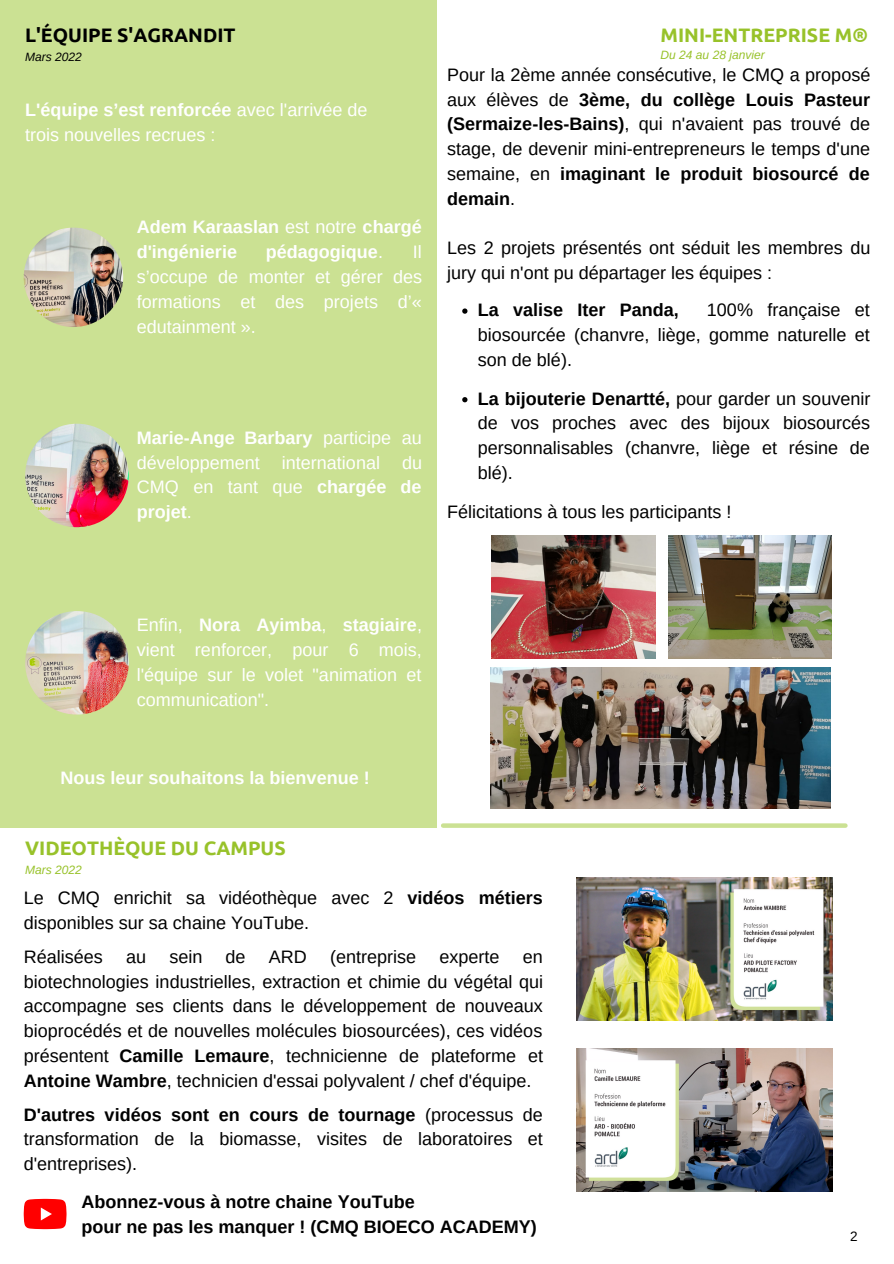
<style>
.page{position:relative;width:894px;height:1264px;background:#fff}
.page>*{position:absolute;margin:0;border:0;box-sizing:border-box;transform-origin:0 0}
.t1{font:700 19.5px "Ubuntu";color:#98c22a}
.t2{font:700 19.5px "Ubuntu";color:#000}
.t3{font:18px/24.8px "Arimo";color:#000;text-align:justify}
.t4{font:18px/24.8px "Arimo";color:#fff;text-align:justify}
.t5{font:700 18px "Arimo";color:#000}
.t6{font:700 18px/24.8px "Arimo";color:#fff}
.t7{font:13.5px "Arimo";color:#000}
.t8{font:italic 12px "Arimo";color:#98c22a}
.t9{font:italic 12px "Arimo";color:#000}
.s1{font-weight:700}
.s2{font-weight:400}
</style>
<div class="page">
<div style="left:0;top:0;width:436px;height:827px;background:#cbe193"></div>
<img style="left:25px;top:423px;width:104px;height:104px;border-radius:50%">
<img style="left:668px;top:535px;width:163px;height:123px">
<img style="left:491px;top:535px;width:164px;height:123px">
<img style="left:490px;top:667px;width:340px;height:141px">
<svg style="left:443px;top:823px;width:402px;height:4px;background:#cfe39c"></svg>
<img style="left:576px;top:877px;width:256px;height:143px">
<img style="left:576px;top:1048px;width:256px;height:143px">
<img style="left:24px;top:227px;width:99px;height:100px;border-radius:50%">
<img style="left:25px;top:611px;width:104px;height:103px;border-radius:50%">
<svg style="left:24px;top:1198px;width:42px;height:31px"></svg>
<svg style="left:462px;top:308px;width:5px;height:6px"></svg>
<svg style="left:462px;top:397px;width:5px;height:5px"></svg>
<p class="t2" style="left:25px;top:24px;width:212px">L'ÉQUIPE S'AGRANDIT</p>
<p class="t9" style="left:25px;top:50px;width:58px">Mars 2022</p>
<p class="t4" style="left:25px;top:97px;width:344px"><span class="s1">L'équipe s’est renforcée</span> avec l'arrivée de trois nouvelles recrues :</p>
<p class="t6" style="left:137px;top:215px;width:286px">Adem Karaaslan <span class="s2">est notre</span> chargé d'ingénierie</p>
<p class="t6" style="left:266px;top:239px;width:119px">pédagogique<span class="s2">.</span></p>
<p class="t4" style="left:137px;top:239px;width:287px;text-indent:276px">Il s’occupe de monter et gérer des formations et des projets d’« edutainment ».</p>
<p class="t4" style="left:137px;top:425px;width:287px"><span class="s1">Marie-Ange Barbary</span> participe au développement international du CMQ en tant que <span class="s1">chargée de projet</span>.</p>
<p class="t1" style="left:660px;top:24px;width:209px">MINI-ENTREPRISE M®</p>
<p class="t8" style="left:660px;top:48px;width:106px">Du 24 au 28 janvier</p>
<p class="t3" style="left:447px;top:62px;width:424px">Pour la 2ème année consécutive, le CMQ a proposé aux élèves de <span class="s1">3ème, du collège Louis Pasteur (Sermaize-les-Bains)</span>, qui n'avaient pas trouvé de stage, de devenir mini-entrepreneurs le temps d'une semaine, en <span class="s1">imaginant le produit biosourcé de demain</span>.</p>
<p class="t3" style="left:447px;top:236px;width:424px">Les 2 projets présentés ont séduit les membres du jury qui n'ont pu départager les équipes :</p>
<p class="t3" style="left:477px;top:297px;width:393px;text-indent:229px">100% française et biosourcée (chanvre, liège, gomme naturelle et son de blé).</p>
<p class="t3" style="left:477px;top:386px;width:394px"><span class="s1">La bijouterie Denartté,</span> pour garder un souvenir de vos proches avec des bijoux biosourcés personnalisables (chanvre, liège et résine de blé).</p>
<p class="t5" style="left:477px;top:300px;width:202px">La valise Iter Panda,</p>
<p class="t3" style="left:447px;top:499px;width:286px">Félicitations à tous les participants !</p>
<p class="t4" style="left:137px;top:612px;width:287px">Enfin, <span class="s1">Nora Ayimba</span>, <span class="s1">stagiaire</span>, vient renforcer, pour 6 mois, l'équipe sur le volet "animation et communication".</p>
<p class="t6" style="left:60px;top:765px;width:310px">Nous leur souhaitons la bienvenue !</p>
<p class="t1" style="left:25px;top:837px;width:262px">VIDEOTHÈQUE DU CAMPUS</p>
<p class="t8" style="left:25px;top:863px;width:58px">Mars 2022</p>
<p class="t3" style="left:24px;top:885px;width:520px">Le CMQ enrichit sa vidéothèque avec 2 <span class="s1">vidéos métiers </span>disponibles sur sa chaine YouTube.</p>
<p class="t3" style="left:24px;top:944px;width:81px">Réalisées</p>
<p class="t3" style="left:126px;top:944px;width:22px">au</p>
<p class="t3" style="left:169px;top:944px;width:35px">sein</p>
<p class="t3" style="left:225px;top:944px;width:22px">de</p>
<p class="t3" style="left:269px;top:944px;width:40px">ARD</p>
<p class="t3" style="left:330px;top:944px;width:88px">(entreprise</p>
<p class="t3" style="left:439px;top:944px;width:62px">experte</p>
<p class="t3" style="left:24px;top:944px;width:520px;text-indent:499px">en biotechnologies industrielles, extraction et chimie du végétal qui accompagne ses clients dans le développement de nouveaux bioprocédés et de nouvelles molécules biosourcées), ces vidéos présentent <span class="s1">Camille Lemaure</span>, technicienne de plateforme et <span class="s1">Antoine Wambre</span>, technicien d'essai polyvalent / chef d'équipe.</p>
<p class="t3" style="left:24px;top:1101px;width:520px"><span class="s1">D'autres vidéos sont en cours de tournage</span> (processus de transformation de la biomasse, visites de laboratoires et d'entreprises).</p>
<p class="t5" style="left:81px;top:1191px;width:334px">Abonnez-vous à notre chaine YouTube</p>
<p class="t5" style="left:81px;top:1216px;width:457px">pour ne pas les manquer ! (CMQ BIOECO ACADEMY)</p>
<p class="t7" style="left:849px;top:1228px;width:9px">2</p>
</div>
